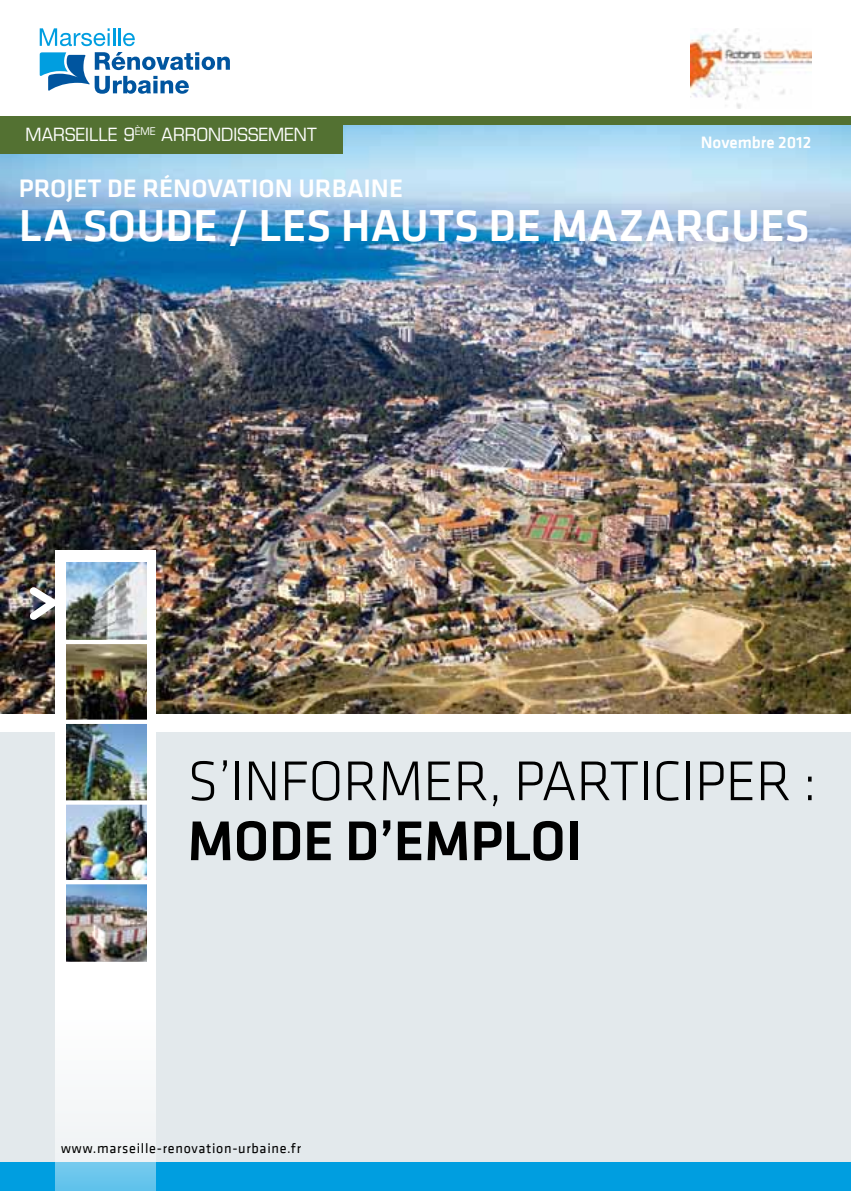
<style>
.page{position:relative;width:851px;height:1191px;background:#fff}
.page>*{position:absolute;margin:0;border:0;box-sizing:border-box;transform-origin:0 0}
.t1{font:300 58px "Klavika";letter-spacing:-.01em;color:#000}
.t2{font:500 58px "Klavika";letter-spacing:-.01em;color:#000}
.t3{font:500 46px "Klavika";color:#fff}
.t4{font:500 26px "Klavika";color:#fff}
.t5{font:17.6px "Eurostile LT Std";letter-spacing:.01em;color:#fff;scale:.94 1}
.t6{font:500 17px "Klavika";color:#fff}
.t7{font:14.2px "Klavika";letter-spacing:.05em;color:#000}
</style>
<div class="page">
<img style="left:0;top:125px;width:850px;height:589px">
<div style="left:0;top:724px;width:850px;height:448px;background:#e3e9ec"></div>
<div style="left:0;top:714px;width:850px;height:17px;background:#fff"></div>
<div style="left:0;top:103px;width:342px;height:51px;background:#537132"></div>
<div style="left:0;top:105px;width:850px;height:20px;background:#537132"></div>
<div style="left:0;top:0;width:850px;height:115px;background:#fff"></div>
<img style="left:690px;top:28px;width:121px;height:81px">
<svg style="left:40px;top:28px;width:95px;height:18px"></svg>
<svg style="left:40px;top:52px;width:190px;height:42px"></svg>
<div style="left:0;top:1162px;width:850px;height:29px;background:#009ee0"></div>
<div style="left:56px;top:550px;width:100px;height:641px;background:#fff"></div>
<img style="left:66px;top:804px;width:80px;height:76px">
<img style="left:66px;top:884px;width:80px;height:77px">
<img style="left:66px;top:562px;width:80px;height:78px">
<img style="left:66px;top:644px;width:80px;height:75px">
<svg style="left:30px;top:587px;width:26px;height:33px"></svg>
<img style="left:66px;top:724px;width:80px;height:76px">
<svg style="left:66px;top:800px;width:81px;height:1px"></svg>
<p class="t5" style="left:25px;top:124px;width:311px">MARSEILLE 9<sup>ÈME</sup> ARRONDISSEMENT</p>
<h3 class="t4" style="left:19px;top:174px;width:386px">PROJET DE RÉNOVATION URBAINE</h3>
<h2 class="t3" style="left:19px;top:201px;width:792px">LA SOUDE / LES HAUTS DE MAZARGUES</h2>
<p class="t6" style="left:700px;top:133px;width:112px">NOVEMBRE 2012</p>
<h1 class="t1" style="left:187px;top:751px;width:631px">S’INFORMER, PARTICIPER :</h1>
<h1 class="t2" style="left:187px;top:810px;width:396px">MODE D’EMPLOI</h1>
<p class="t7" style="left:61px;top:1140px;width:241px">www.marseille-renovation-urbaine.fr</p>
</div>
